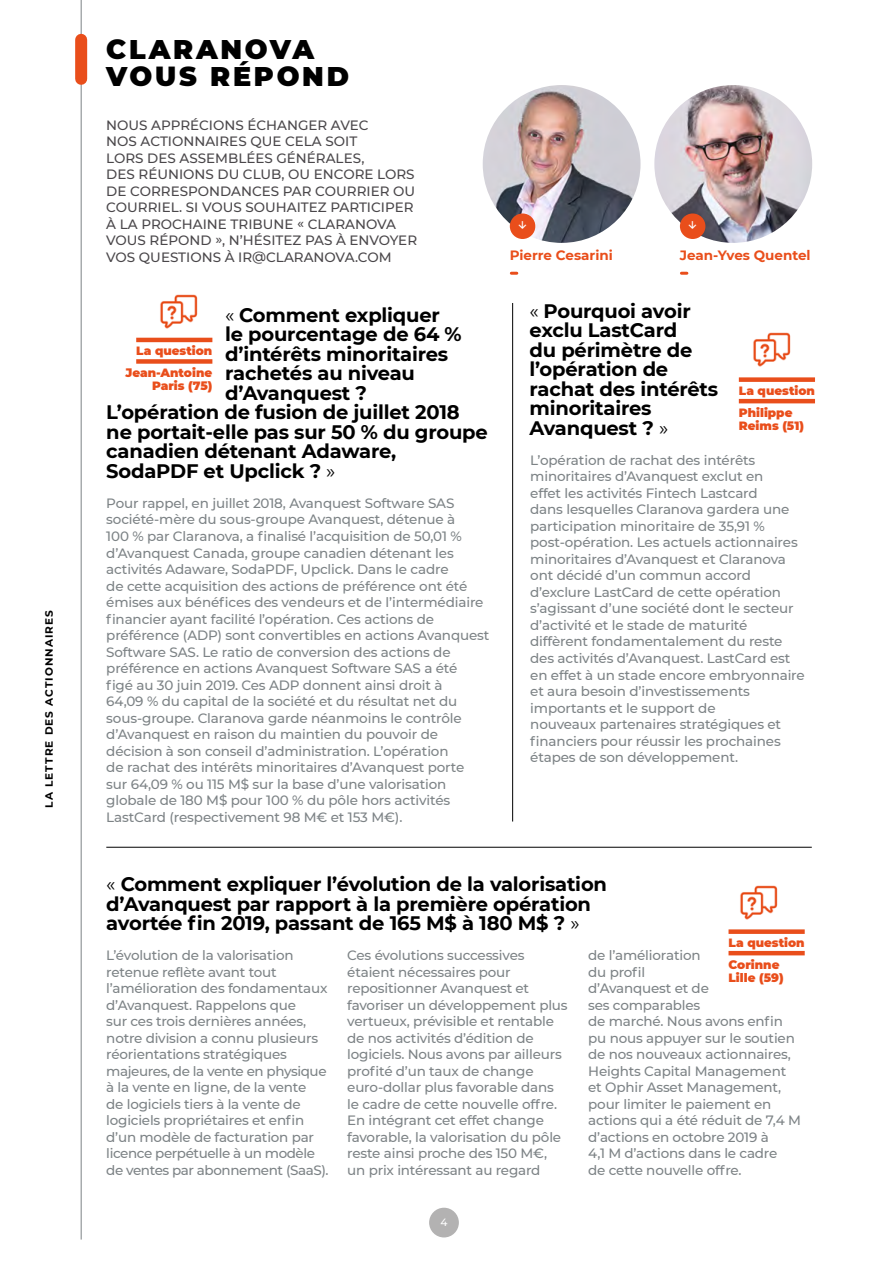
<style>
.page{position:relative;width:893px;height:1263px;background:#fff}
.page>*{position:absolute;margin:0;border:0;box-sizing:border-box;transform-origin:0 0}
.t1{font:900 27px/27px "Montserrat";letter-spacing:.1em;color:#000}
.Rubrique{font:700 19.5px/19.5px "Montserrat";letter-spacing:-.01em;color:#000}
.Rubrique-2{font:500 13.5px/16.5px "Montserrat";letter-spacing:-.01em;color:#7d8386}
.t2{font:500 13.5px/16.5px "Montserrat";color:#4a474a}
.t3{font:700 13.5px "Montserrat";color:#e94e1b}
.Rubrique-3{font:900 12px/13.5px "Montserrat";color:#e94e1b}
.t4{font:700 10.5px "Montserrat";letter-spacing:.1em;color:#000}
.t5{font:10.5px "Flesh Plain";color:#fff}
.t6{font:500 10.5px "Montserrat";color:#fff}
.s1{font-weight:400}
</style>
<div class="page">
<div style="left:429px;top:1208px;width:30px;height:29px;background:#b3b2b2;border-radius:50%"></div>
<hr style="left:81px;top:0;width:1px;height:1239px;background:#7d8386">
<hr style="left:512px;top:303px;width:1px;height:518px;background:#000">
<hr style="left:106px;top:847px;width:706px;height:1px;background:#000">
<img style="left:753px;top:332px;width:38px;height:35px">
<div style="left:739px;top:377px;width:76px;height:5px;background:#e94e1b"></div>
<hr style="left:739px;top:399px;width:76px;height:4px;background:#e94e1b">
<img style="left:740px;top:885px;width:38px;height:35px">
<div style="left:728px;top:929px;width:77px;height:5px;background:#e94e1b"></div>
<hr style="left:728px;top:951px;width:77px;height:4px;background:#e94e1b">
<img style="left:160px;top:294px;width:38px;height:35px">
<hr style="left:136px;top:338px;width:76px;height:4px;background:#e94e1b">
<div style="left:136px;top:359px;width:76px;height:5px;background:#e94e1b"></div>
<img style="left:483px;top:85px;width:157px;height:158px;border-radius:79px">
<img style="left:654px;top:85px;width:158px;height:158px;border-radius:79px">
<div style="left:510px;top:213px;width:25px;height:26px;background:#e94e1b;border-radius:50%"></div>
<div style="left:680px;top:213px;width:25px;height:26px;background:#e94e1b;border-radius:50%"></div>
<svg style="left:511px;top:272px;width:6px;height:3px"></svg>
<svg style="left:681px;top:272px;width:6px;height:3px"></svg>
<div style="left:75px;top:40px;width:12px;height:39px;background:#e94e1b"></div>
<p class="t4" style="left:41px;top:808px;width:199px;rotate:-90deg">LA LETTRE DES ACTIONNAIRES</p>
<p class="t1" style="left:106px;top:34px;width:244px">CLARANOVA<br>VOUS RÉPOND</p>
<p class="t2" style="left:106px;top:116px;width:312px">NOUS APPRÉCIONS ÉCHANGER AVEC<br>NOS ACTIONNAIRES QUE CELA SOIT<br>LORS DES ASSEMBLÉES GÉNÉRALES,<br>DES RÉUNIONS DU CLUB, OU ENCORE LORS DE CORRESPONDANCES PAR COURRIER OU COURRIEL. SI VOUS SOUHAITEZ PARTICIPER À LA PROCHAINE TRIBUNE « CLARANOVA VOUS RÉPOND », N’HÉSITEZ PAS À ENVOYER VOS QUESTIONS À IR@CLARANOVA.COM</p>
<p class="Rubrique" style="left:225px;top:304px;width:216px"><span class="s1">«</span> Comment expliquer</p>
<p class="Rubrique" style="left:225px;top:324px;width:238px">le pourcentage de 64 %</p>
<p class="Rubrique" style="left:225px;top:343px;width:225px">d’intérêts minoritaires</p>
<p class="Rubrique" style="left:225px;top:363px;width:191px">rachetés au niveau</p>
<p class="Rubrique" style="left:225px;top:382px;width:143px">d’Avanquest ?</p>
<p class="Rubrique" style="left:106px;top:402px;width:355px">L’opération de fusion de juillet 2018</p>
<p class="Rubrique" style="left:106px;top:421px;width:383px">ne portait-elle pas sur 50 % du groupe</p>
<p class="Rubrique" style="left:106px;top:441px;width:291px">canadien détenant Adaware,</p>
<p class="Rubrique" style="left:106px;top:460px;width:231px">SodaPDF et Upclick ? <span class="s1">»</span></p>
<p class="Rubrique-3" style="left:136px;top:343px;width:78px">La question</p>
<p class="Rubrique-3" style="left:126px;top:365px;width:88px;text-align:right">Jean-Antoine<br>Paris (75)</p>
<p class="Rubrique-2" style="left:106px;top:494px;width:385px">Pour rappel, en juillet 2018, Avanquest Software SAS société-mère du sous-groupe Avanquest, détenue à<br>100 % par Claranova, a finalisé l’acquisition de 50,01 % d’Avanquest Canada, groupe canadien détenant les activités Adaware, SodaPDF, Upclick. Dans le cadre<br>de cette acquisition des actions de préférence ont été émises aux bénéfices des vendeurs et de l’intermédiaire financier ayant facilité l’opération. Ces actions de préférence (ADP) sont convertibles en actions Avanquest Software SAS. Le ratio de conversion des actions de préférence en actions Avanquest Software SAS a été<br>figé au 30 juin 2019. Ces ADP donnent ainsi droit à<br>64,09 % du capital de la société et du résultat net du sous-groupe. Claranova garde néanmoins le contrôle d’Avanquest en raison du maintien du pouvoir de décision à son conseil d’administration. L’opération<br>de rachat des intérêts minoritaires d’Avanquest porte<br>sur 64,09 % ou 115 M$ sur la base d’une valorisation globale de 180 M$ pour 100 % du pôle hors activités LastCard (respectivement 98 M€ et 153 M€).</p>
<p class="t5" style="left:517px;top:219px;width:12px">j</p>
<p class="t5" style="left:688px;top:219px;width:12px">j</p>
<p class="t3" style="left:510px;top:245px;width:105px">Pierre Cesarini</p>
<p class="t3" style="left:680px;top:245px;width:132px">Jean-Yves Quentel</p>
<p class="Rubrique" style="left:529px;top:300px;width:190px"><span class="s1">«</span> Pourquoi avoir exclu LastCard<br>du périmètre de l’opération de rachat des intérêts minoritaires<br>Avanquest ? <span class="s1">»</span></p>
<p class="Rubrique-3" style="left:739px;top:383px;width:78px">La question</p>
<p class="Rubrique-3" style="left:739px;top:405px;width:67px">Philippe<br>Reims (51)</p>
<p class="Rubrique-2" style="left:530px;top:451px;width:276px">L’opération de rachat des intérêts minoritaires d’Avanquest exclut en<br>effet les activités Fintech Lastcard<br>dans lesquelles Claranova gardera une participation minoritaire de 35,91 % post-opération. Les actuels actionnaires minoritaires d’Avanquest et Claranova ont décidé d’un commun accord d’exclure LastCard de cette opération s’agissant d’une société dont le secteur d’activité et le stade de maturité diffèrent fondamentalement du reste des activités d’Avanquest. LastCard est en effet à un stade encore embryonnaire et aura besoin d’investissements importants et le support de<br>nouveaux partenaires stratégiques et financiers pour réussir les prochaines étapes de son développement.</p>
<p class="Rubrique" style="left:106px;top:874px;width:502px"><span class="s1">«</span> Comment expliquer l’évolution de la valorisation d’Avanquest par rapport à la première opération avortée fin 2019, passant de 165 M$ à 180 M$ ? <span class="s1">»</span></p>
<p class="Rubrique-3" style="left:728px;top:935px;width:78px">La question</p>
<p class="Rubrique-3" style="left:728px;top:957px;width:57px">Corinne<br>Lille (59)</p>
<p class="Rubrique-2" style="left:106px;top:946px;width:224px">L’évolution de la valorisation retenue reflète avant tout l’amélioration des fondamentaux d’Avanquest. Rappelons que<br>sur ces trois dernières années, notre division a connu plusieurs réorientations stratégiques majeures, de la vente en physique à la vente en ligne, de la vente<br>de logiciels tiers à la vente de logiciels propriétaires et enfin d’un modèle de facturation par licence perpétuelle à un modèle de ventes par abonnement (SaaS).</p>
<p class="Rubrique-2" style="left:347px;top:946px;width:222px">Ces évolutions successives étaient nécessaires pour repositionner Avanquest et favoriser un développement plus vertueux, prévisible et rentable de nos activités d’édition de logiciels. Nous avons par ailleurs profité d’un taux de change euro-dollar plus favorable dans le cadre de cette nouvelle offre.<br>En intégrant cet effet change favorable, la valorisation du pôle reste ainsi proche des 150 M€, un prix intéressant au regard</p>
<p class="Rubrique-2" style="left:588px;top:946px;width:214px">de l’amélioration<br>du profil<br>d’Avanquest et de<br>ses comparables<br>de marché. Nous avons enfin pu nous appuyer sur le soutien de nos nouveaux actionnaires,<br>Heights Capital Management et Ophir Asset Management, pour limiter le paiement en actions qui a été réduit de 7,4 M d’actions en octobre 2019 à<br>4,1 M d’actions dans le cadre<br>de cette nouvelle offre.</p>
<p class="t6" style="left:440px;top:1214px;width:9px">4</p>
</div>
